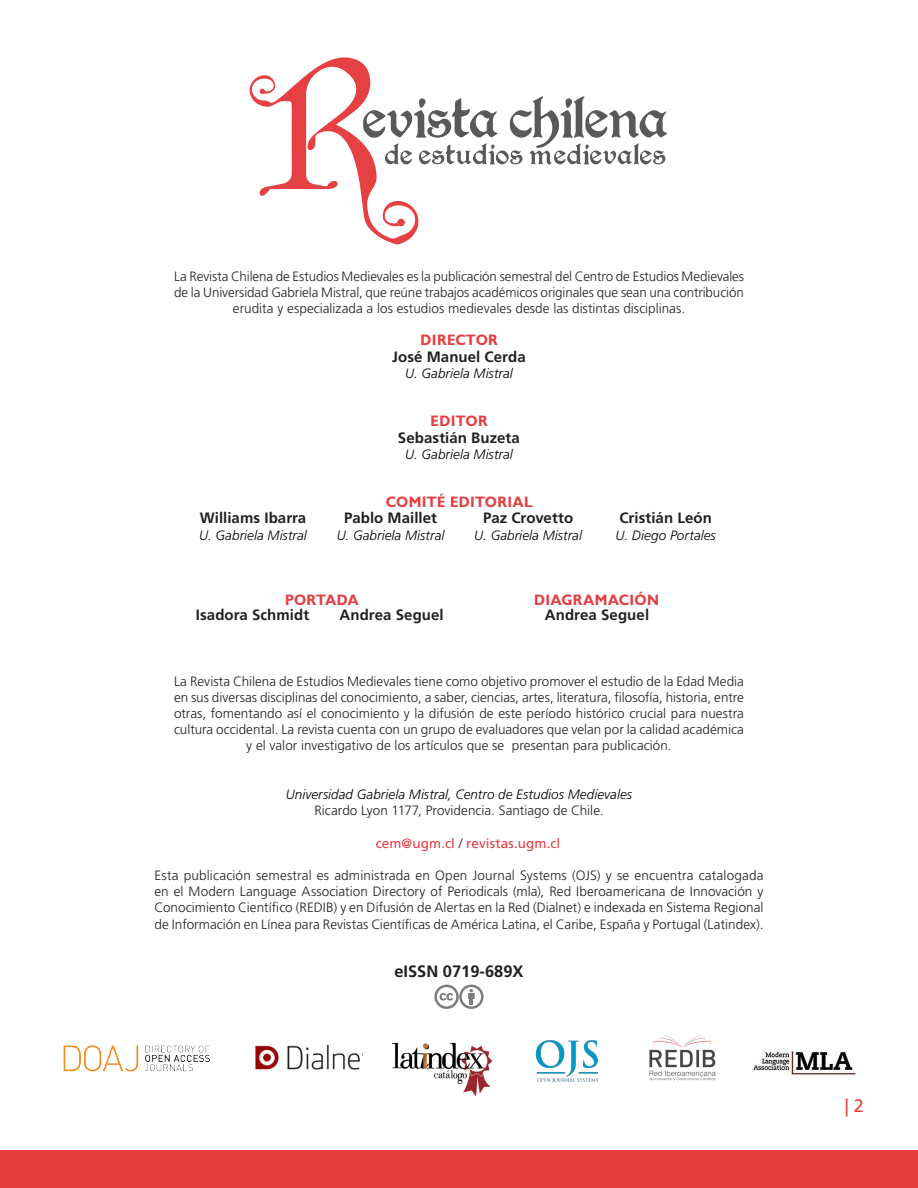
<style>
.page{position:relative;width:918px;height:1188px;background:#fff}
.page>*{position:absolute;margin:0;border:0;box-sizing:border-box;transform-origin:0 0}
.numero_pag{font:18px "Frutiger LT Std";color:#e43e41}
.Cuerpo_-ESPANOL{font:700 16.5px "Frutiger LT Std";color:#231f20}
.Nombre_-Creditos{font:700 15px "Frutiger LT Std";letter-spacing:.005em;color:#231f20}
.titulo_-_creditos{font:700 15px "Gill Sans Display MT Pro";color:#e43e41}
.Cuerpo_-Creditos{font:300 13.5px/16.2px "Frutiger LT Std";color:#231f20;text-align:center}
.Institución_-_Credit{font:italic 300 13.5px "Frutiger LT Std";letter-spacing:.005em;color:#000}
.Cuerpo_-Creditos-2{font:italic 300 13.5px "Frutiger LT Std";letter-spacing:.005em;color:#000}
.Cuerpo_-Creditos-3{font:13.5px "Frutiger LT Std";letter-spacing:.01em;color:#e43e41}
.s1{font-weight:300;color:#231f20}
</style>
<div class="page">
<div style="left:0;top:1151px;width:918px;height:37px;background:#e43e41"></div>
<svg style="left:249px;top:57px;width:418px;height:188px"></svg>
<img style="left:255px;top:1044px;width:108px;height:27px">
<img style="left:392px;top:1042px;width:101px;height:54px">
<img style="left:535px;top:1040px;width:63px;height:43px">
<img style="left:649px;top:1035px;width:67px;height:46px">
<img style="left:753px;top:1051px;width:104px;height:24px">
<img style="left:63px;top:1045px;width:147px;height:27px">
<svg style="left:434px;top:985px;width:50px;height:24px"></svg>
<p class="Cuerpo_-Creditos" style="left:174px;top:268px;width:572px">La Revista Chilena de Estudios Medievales es la publicación semestral del Centro de Estudios Medievales de la Universidad Gabriela Mistral, que reúne trabajos académicos originales que sean una contribución erudita y especializada a los estudios medievales desde las distintas disciplinas.</p>
<p class="titulo_-_creditos" style="left:420px;top:331px;width:79px">DIRECTOR</p>
<p class="Nombre_-Creditos" style="left:392px;top:347px;width:135px">José Manuel Cerda</p>
<p class="Institución_-_Credit" style="left:405px;top:365px;width:109px">U. Gabriela Mistral</p>
<p class="titulo_-_creditos" style="left:430px;top:412px;width:59px">EDITOR</p>
<p class="Nombre_-Creditos" style="left:398px;top:428px;width:124px">Sebastián Buzeta</p>
<p class="Institución_-_Credit" style="left:405px;top:446px;width:109px">U. Gabriela Mistral</p>
<p class="Nombre_-Creditos" style="left:200px;top:509px;width:108px">Williams Ibarra</p>
<p class="Institución_-_Credit" style="left:199px;top:527px;width:109px">U. Gabriela Mistral</p>
<p class="titulo_-_creditos" style="left:386px;top:493px;width:148px">COMITÉ EDITORIAL</p>
<p class="Nombre_-Creditos" style="left:344px;top:509px;width:94px">Pablo Maillet</p>
<p class="Institución_-_Credit" style="left:337px;top:527px;width:109px">U. Gabriela Mistral</p>
<p class="Nombre_-Creditos" style="left:483px;top:509px;width:92px">Paz Crovetto</p>
<p class="Institución_-_Credit" style="left:474px;top:527px;width:109px">U. Gabriela Mistral</p>
<p class="Nombre_-Creditos" style="left:619px;top:509px;width:94px">Cristián León</p>
<p class="Institución_-_Credit" style="left:616px;top:527px;width:102px">U. Diego Portales</p>
<p class="titulo_-_creditos" style="left:285px;top:591px;width:76px">PORTADA</p>
<p class="titulo_-_creditos" style="left:534px;top:591px;width:127px">DIAGRAMACIÓN</p>
<p class="Nombre_-Creditos" style="left:196px;top:606px;width:115px">Isadora Schmidt</p>
<p class="Nombre_-Creditos" style="left:339px;top:606px;width:106px">Andrea Seguel</p>
<p class="Nombre_-Creditos" style="left:545px;top:606px;width:106px">Andrea Seguel</p>
<p class="Cuerpo_-Creditos" style="left:174px;top:673px;width:572px">La Revista Chilena de Estudios Medievales tiene como objetivo promover el estudio de la Edad Media en sus diversas disciplinas del conocimiento, a saber, ciencias, artes, literatura, filosofía, historia, entre otras, fomentando así el conocimiento y la difusión de este período histórico crucial para nuestra cultura occidental. La revista cuenta con un grupo de evaluadores que velan por la calidad académica y el valor investigativo de los artículos que se presentan para publicación.</p>
<p class="Cuerpo_-Creditos-2" style="left:286px;top:787px;width:348px">Universidad Gabriela Mistral, Centro de Estudios Medievales</p>
<p class="Cuerpo_-Creditos" style="left:314px;top:803px;width:291px">Ricardo Lyon 1177, Providencia. Santiago de Chile.</p>
<p class="Cuerpo_-Creditos-3" style="left:376px;top:835px;width:186px">cem@ugm.cl <span class="s1">/</span> revistas.ugm.cl</p>
<p class="Cuerpo_-Creditos" style="left:154px;top:867px;width:611px;text-align:justify">Esta publicación semestral es administrada en Open Journal Systems (OJS) y se encuentra catalogada en el Modern Language Association Directory of Periodicals (mla), Red Iberoamericana de Innovación y Conocimiento Científico (REDIB) y en Difusión de Alertas en la Red (Dialnet) e indexada en Sistema Regional de Información en Línea para Revistas Científicas de América Latina, el Caribe, España y Portugal (Latindex).</p>
<p class="Cuerpo_-ESPANOL" style="left:394px;top:962px;width:131px">eISSN 0719-689X</p>
<p class="numero_pag" style="left:845px;top:1095px;width:21px">| 2</p>
</div>
